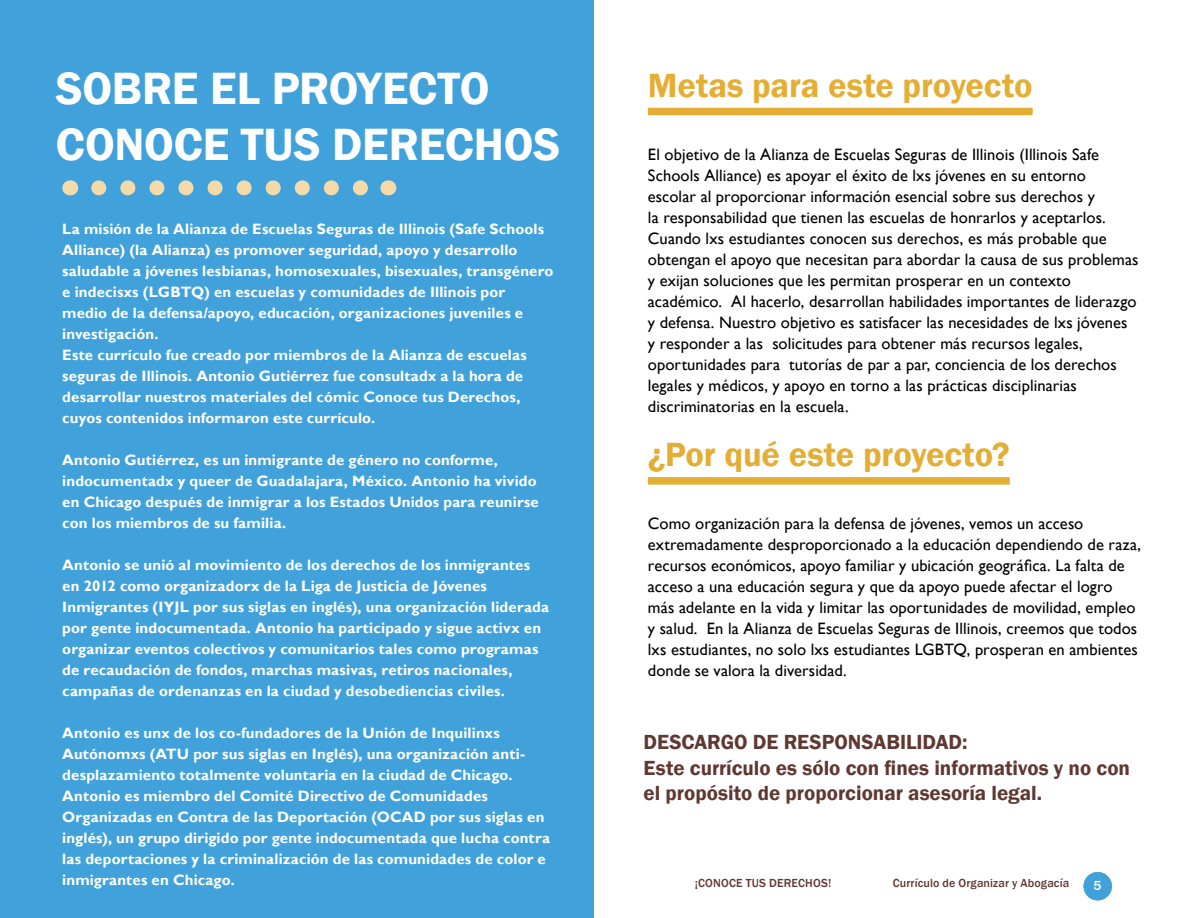
<style>
.page{position:relative;width:1188px;height:918px;background:#fff}
.page>*{position:absolute;margin:0;border:0;box-sizing:border-box;transform-origin:0 0}
.t1{font:600 46.5px/55.8px "Franklin Gothic";letter-spacing:-.005em;color:#fff}
.t2{font:600 34.5px "Franklin Gothic";letter-spacing:-.005em;color:#e4ae35}
.t3{font:600 21px/25.2px "Franklin Gothic";color:#603832}
.t4{font:16.5px/21px "Gill Sans";letter-spacing:.005em;color:#000}
.t5{font:700 15px/21px "Gill Sans";letter-spacing:.01em;color:#fff}
.t6{font:500 13.5px "Franklin Gothic";color:#fff}
.t7{font:500 12px "Franklin Gothic";letter-spacing:.015em;color:#603832}
</style>
<div class="page">
<div style="left:1084px;top:872px;width:28px;height:28px;background:#41a2db;border-radius:50%"></div>
<div style="left:0;top:0;width:594px;height:918px;background:#41a2db"></div>
<div style="left:648px;top:108px;width:385px;height:7px;background:#e4ae35"></div>
<div style="left:648px;top:477px;width:362px;height:8px;background:#e4ae35"></div>
<svg style="left:99px;top:180px;width:269px;height:15px"></svg>
<svg style="left:70px;top:180px;width:1px;height:15px"></svg>
<svg style="left:388px;top:180px;width:1px;height:15px"></svg>
<h1 class="t1" style="left:56px;top:62px;width:506px">SOBRE EL PROYECTO<br>CONOCE TUS DERECHOS</h1>
<p class="t5" style="left:62px;top:219px;width:493px">La misión de la Alianza de Escuelas Seguras de Illinois (Safe Schools Alliance) (la Alianza) es promover seguridad, apoyo y desarrollo saludable a jóvenes lesbianas, homosexuales, bisexuales, transgénero e indecisxs (LGBTQ) en escuelas y comunidades de Illinois por medio de la defensa/apoyo, educación, organizaciones juveniles e investigación.<br>Este currículo fue creado por miembros de la Alianza de escuelas seguras de Illinois. Antonio Gutiérrez fue consultadx a la hora de desarrollar nuestros materiales del cómic Conoce tus Derechos, cuyos contenidos informaron este currículo.</p>
<p class="t5" style="left:62px;top:450px;width:478px">Antonio Gutiérrez, es un inmigrante de género no conforme, indocumentadx y queer de Guadalajara, México. Antonio ha vivido en Chicago después de inmigrar a los Estados Unidos para reunirse con los miembros de su familia.</p>
<p class="t5" style="left:62px;top:555px;width:488px">Antonio se unió al movimiento de los derechos de los inmigrantes en 2012 como organizadorx de la Liga de Justicia de Jóvenes Inmigrantes (IYJL por sus siglas en inglés), una organización liderada por gente indocumentada. Antonio ha participado y sigue activx en organizar eventos colectivos y comunitarios tales como programas de recaudación de fondos, marchas masivas, retiros nacionales, campañas de ordenanzas en la ciudad y desobediencias civiles.</p>
<p class="t5" style="left:62px;top:723px;width:489px">Antonio es unx de los co-fundadores de la Unión de Inquilinxs Autónomxs (ATU por sus siglas en Inglés), una organización anti&shy;desplazamiento totalmente voluntaria en la ciudad de Chicago.<br>Antonio es miembro del Comité Directivo de Comunidades Organizadas en Contra de las Deportación (OCAD por sus siglas en inglés), un grupo dirigido por gente indocumentada que lucha contra las deportaciones y la criminalización de las comunidades de color e inmigrantes en Chicago.</p>
<h2 class="t2" style="left:648px;top:64px;width:386px">Metas para este proyecto</h2>
<p class="t4" style="left:648px;top:144px;width:492px">El objetivo de la Alianza de Escuelas Seguras de Illinois (Illinois Safe Schools Alliance) es apoyar el éxito de lxs jóvenes en su entorno<br>escolar al proporcionar información esencial sobre sus derechos y<br>la responsabilidad que tienen las escuelas de honrarlos y aceptarlos.<br>Cuando lxs estudiantes conocen sus derechos, es más probable que obtengan el apoyo que necesitan para abordar la causa de sus problemas y exijan soluciones que les permitan prosperar en un contexto académico. Al hacerlo, desarrollan habilidades importantes de liderazgo y defensa. Nuestro objetivo es satisfacer las necesidades de lxs jóvenes y responder a las solicitudes para obtener más recursos legales, oportunidades para tutorías de par a par, conciencia de los derechos legales y médicos, y apoyo en torno a las prácticas disciplinarias discriminatorias en la escuela.</p>
<h2 class="t2" style="left:648px;top:433px;width:363px">¿Por qué este proyecto?</h2>
<p class="t4" style="left:648px;top:513px;width:495px">Como organización para la defensa de jóvenes, vemos un acceso extremadamente desproporcionado a la educación dependiendo de raza, recursos económicos, apoyo familiar y ubicación geográfica. La falta de acceso a una educación segura y que da apoyo puede afectar el logro más adelante en la vida y limitar las oportunidades de movilidad, empleo y salud. En la Alianza de Escuelas Seguras de Illinois, creemos que todos lxs estudiantes, no solo lxs estudiantes LGBTQ, prosperan en ambientes donde se valora la diversidad.</p>
<h3 class="t3" style="left:644px;top:730px;width:488px">DESCARGO DE RESPONSABILIDAD:<br>Este currículo es sólo con fines informativos y no con el propósito de proporcionar asesoría legal.</h3>
<p class="t7" style="left:695px;top:875px;width:138px">¡CONOCE TUS DERECHOS!</p>
<p class="t7" style="left:893px;top:875px;width:178px">Currículo de Organizar y Abogacía</p>
<p class="t6" style="left:1094px;top:877px;width:9px">5</p>
</div>
